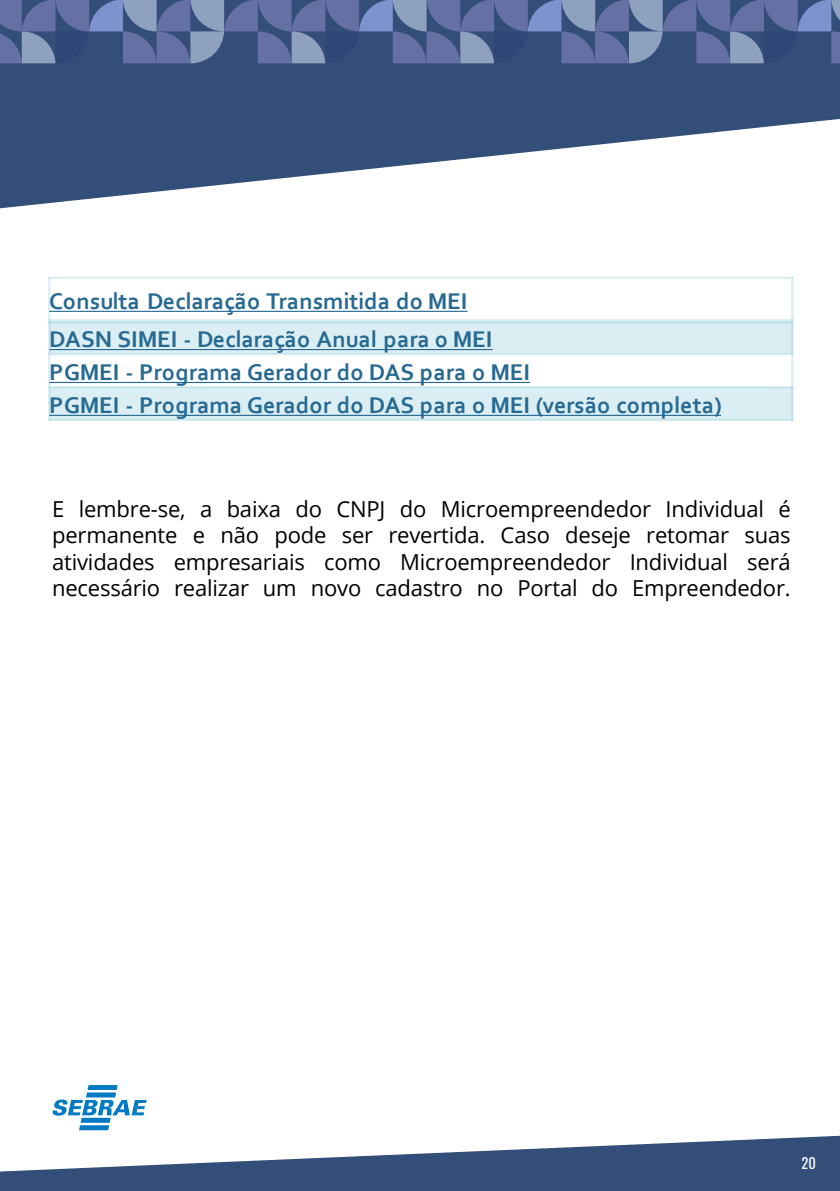
<style>
.page{position:relative;width:840px;height:1191px;background:#fff}
.page>*{position:absolute;margin:0;border:0;box-sizing:border-box;transform-origin:0 0}
.t1{font:700 23.8px/38.2px "Corbel";letter-spacing:.005em;color:#266992}
.t2{font:22px/26.4px "Open Sans";letter-spacing:-.01em;color:#000;text-align:justify}
.t3{font:14.4px "Oswald";color:#fff}
</style>
<div class="page">
<svg style="left:0;top:63px;width:839px;height:145px;fill:#344e7a"></svg>
<svg style="left:0;top:0;width:839px;height:63px;background:#5a6d9b"></svg>
<svg style="left:0;top:1135px;width:839px;height:56px;fill:#344e7a"></svg>
<svg style="left:53px;top:1085px;width:93px;height:45px"></svg>
<div style="left:49px;top:321px;width:742px;height:33px;background:#dbeef3"></div>
<div style="left:49px;top:387px;width:742px;height:33px;background:#dbeef3"></div>
<svg style="left:50px;top:319px;width:740px;height:4px;background:#cce7ee"></svg>
<hr style="left:48px;top:353px;width:744px;height:2px;background:#4bacc6">
<hr style="left:48px;top:386px;width:744px;height:2px;background:#4bacc6">
<hr style="left:48px;top:277px;width:2px;height:144px;background:#4bacc6">
<hr style="left:790px;top:277px;width:3px;height:144px;background:#4bacc6">
<hr style="left:48px;top:277px;width:744px;height:2px;background:#4bacc6">
<hr style="left:48px;top:419px;width:744px;height:2px;background:#4bacc6">
<svg style="left:49px;top:311px;width:418px;height:1px"></svg>
<svg style="left:49px;top:349px;width:443px;height:1px"></svg>
<svg style="left:49px;top:382px;width:481px;height:1px"></svg>
<svg style="left:49px;top:415px;width:671px;height:1px"></svg>
<p class="t1" style="left:49px;top:281px;width:444px">Consulta Declaração Transmitida do MEI<br>DASN SIMEI - Declaração Anual para o MEI</p>
<p class="t1" style="left:49px;top:355px;width:673px;line-height:33px">PGMEI - Programa Gerador do DAS para o MEI<br>PGMEI - Programa Gerador do DAS para o MEI (versão completa)</p>
<p class="t2" style="left:52px;top:495px;width:739px">E lembre-se, a baixa do CNPJ do Microempreendedor Individual é permanente e não pode ser revertida. Caso deseje retomar suas atividades empresariais como Microempreendedor Individual será necessário realizar um novo cadastro no Portal do Empreendedor.</p>
<p class="t3" style="left:801px;top:1150px;width:16px">20</p>
</div>
